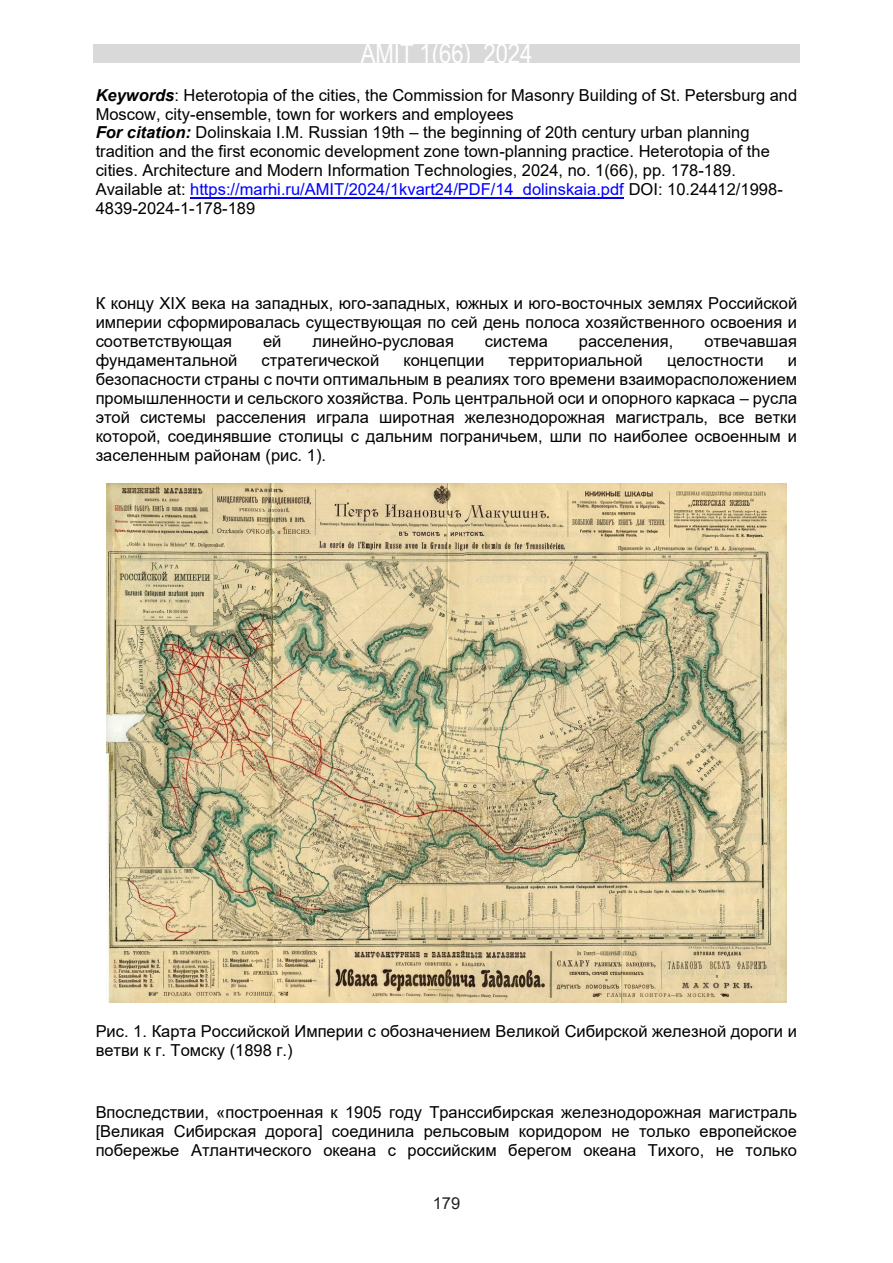
<style>
.page{position:relative;width:893px;height:1263px;background:#fff}
.page>*{position:absolute;margin:0;border:0;box-sizing:border-box;transform-origin:0 0}
.t1{font:27px "Arial Narrow";color:#fff}
.t2{font:16.5px/18.9px "Arial";color:#000;text-align:justify}
.t3{font:16.5px "Arial";color:#231f20}
.s1{font-weight:700;font-style:italic}
.s2{color:#00f}
</style>
<div class="page">
<div style="left:93px;top:44px;width:707px;height:19px;background:#d9d9d9"></div>
<hr style="left:190px;top:197px;width:434px;height:1px;background:#00f">
<img style="left:106px;top:483px;width:681px;height:519px">
<h1 class="t1" style="left:361px;top:34px;width:173px">AMIT 1(66) 2024</h1>
<p class="t2" style="left:96px;top:85px;width:703px;text-align:left"><span class="s1">Keywords</span>: Heterotopia of the cities, the Commission for Masonry Building of St. Petersburg and Moscow, city-ensemble, town for workers and employees<br><span class="s1">For citation:</span> Dolinskaia I.M. Russian 19th – the beginning of 20th century urban planning tradition and the first economic development zone town-planning practice. Heterotopia of the cities. Architecture and Modern Information Technologies, 2024, no. 1(66), pp. 178-189.<br>Available at: <span class="s2">https://marhi.ru/AMIT/2024/1kvart24/PDF/14_dolinskaia.pdf</span> DOI: 10.24412/1998- 4839-2024-1-178-189</p>
<p class="t2" style="left:96px;top:294px;width:703px">К концу XIX века на западных, юго-западных, южных и юго-восточных землях Российской империи сформировалась существующая по сей день полоса хозяйственного освоения и соответствующая</p>
<p class="t2" style="left:263px;top:332px;width:20px">ей</p>
<p class="t2" style="left:312px;top:332px;width:143px">линейно-русловая</p>
<p class="t2" style="left:485px;top:332px;width:64px">система</p>
<p class="t2" style="left:579px;top:332px;width:96px">расселения,</p>
<p class="t2" style="left:704px;top:332px;width:94px">отвечавшая</p>
<p class="t2" style="left:96px;top:351px;width:143px">фундаментальной</p>
<p class="t2" style="left:262px;top:351px;width:119px">стратегической</p>
<p class="t2" style="left:403px;top:351px;width:82px">концепции</p>
<p class="t2" style="left:508px;top:351px;width:136px">территориальной</p>
<p class="t2" style="left:667px;top:351px;width:98px">целостности</p>
<p class="t2" style="left:96px;top:351px;width:703px;text-indent:692px">и безопасности страны с почти оптимальным в реалиях того времени взаиморасположением промышленности и сельского хозяйства. Роль центральной оси и опорного каркаса – русла этой системы расселения играла широтная железнодорожная магистраль, все ветки которой, соединявшие столицы с дальним пограничьем, шли по наиболее освоенным и заселенным районам (рис. 1).</p>
<p class="t2" style="left:96px;top:1021px;width:703px">Рис. 1. Карта Российской Империи с обозначением Великой Сибирской железной дороги и ветви к г. Томску (1898 г.)</p>
<p class="t2" style="left:96px;top:1102px;width:703px">Впоследствии, «построенная к 1905 году Транссибирская железнодорожная магистраль [Великая Сибирская дорога] соединила рельсовым коридором не только европейское побережье Атлантического океана с российским берегом океана Тихого, не только</p>
<p class="t3" style="left:433px;top:1191px;width:29px">179</p>
</div>
